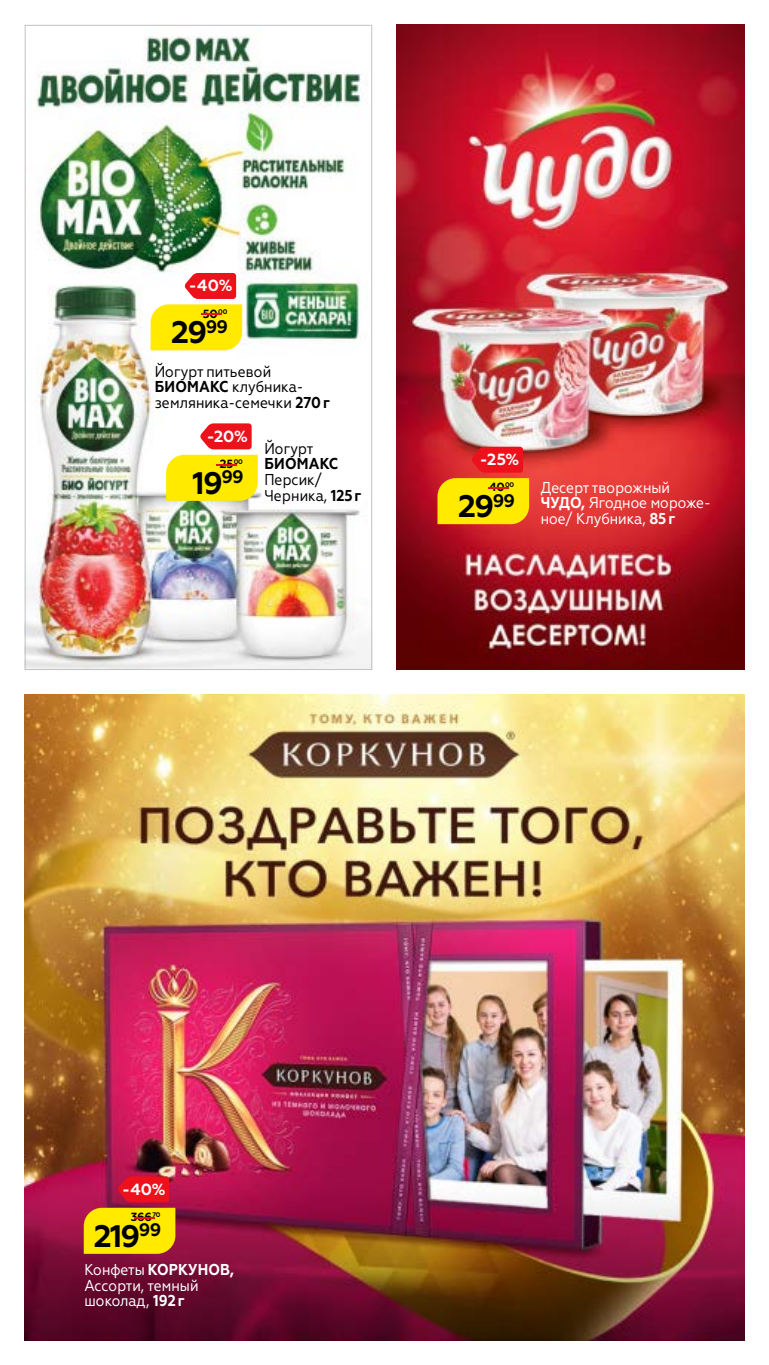
<style>
.page{position:relative;width:769px;height:1365px;background:#fff}
.page>*{position:absolute;margin:0;border:0;box-sizing:border-box;transform-origin:0 0}
.t1{font:700 31.15px "Geometria";letter-spacing:-.055em;color:#000}
.t2{font:700 16.1px "Geometria";color:#fff}
.t3{font:15.75px/15.8px "Geometria Narrow";color:#fff}
.t4{font:15.75px/15.8px "Geometria Narrow";color:#000}
.t5{font:700 11.9px "Geometria";letter-spacing:-.03em;color:#000}
.t6{font:700 11.9px "Geometria";color:#ed111c;scale:5.5 1}
.t7{font:700 6.65px "Geometria";color:#000}
.s1{font-weight:700}
</style>
<div class="page">
<img style="left:27px;top:36px;width:343px;height:632px">
<svg style="left:166px;top:455px;width:92px;height:46px;background:#fee909"></svg>
<svg style="left:200px;top:423px;width:52px;height:26px"></svg>
<svg style="left:151px;top:273px;width:91px;height:77px"></svg>
<img style="left:25px;top:694px;width:719px;height:645px">
<svg style="left:84px;top:1176px;width:91px;height:77px;background:#e48d19"></svg>
<img style="left:397px;top:25px;width:347px;height:645px">
<div style="left:437px;top:478px;width:92px;height:46px;background:#ffea00"></div>
<svg style="left:471px;top:446px;width:52px;height:26px"></svg>
<p class="t2" style="left:189px;top:276px;width:45px">-40%</p>
<p class="t1" style="left:171px;top:314px;width:58px">29<sup>99</sup></p>
<p class="t5" style="left:203px;top:306px;width:26px">50<sup>00</sup></p>
<p class="t6" style="left:195px;top:306px;width:7px">-</p>
<p class="t4" style="left:155px;top:363px;width:177px">Йогурт питьевой<br><span class="s1">БИОМАКС</span> клубника&shy;земляника-семечки <span class="s1">270 г</span></p>
<p class="t4" style="left:264px;top:440px;width:99px">Йогурт<br><span class="s1">БИОМАКС<br></span>Персик/<br>Черника, <span class="s1">125 г</span></p>
<p class="t2" style="left:207px;top:426px;width:43px">-20%</p>
<p class="t1" style="left:192px;top:464px;width:53px">19<sup>99</sup></p>
<p class="t7" style="left:234px;top:458px;width:11px">00</p>
<p class="t5" style="left:220px;top:456px;width:15px">25</p>
<p class="t6" style="left:210px;top:456px;width:7px">-</p>
<p class="t2" style="left:480px;top:449px;width:41px">-25%</p>
<p class="t1" style="left:458px;top:487px;width:58px">29<sup>99</sup></p>
<p class="t5" style="left:489px;top:480px;width:27px">40<sup>00</sup></p>
<p class="t6" style="left:482px;top:480px;width:7px">-</p>
<p class="t3" style="left:541px;top:479px;width:172px">Десерт творожный<br><span class="s1">ЧУДО,</span> Ягодное мороже&shy;ное/ Клубника, <span class="s1">85 г</span></p>
<p class="t2" style="left:122px;top:1179px;width:45px">-40%</p>
<p class="t1" style="left:94px;top:1217px;width:69px">219<sup>99</sup></p>
<p class="t7" style="left:152px;top:1210px;width:10px">70</p>
<p class="t5" style="left:131px;top:1209px;width:23px">366</p>
<p class="t6" style="left:128px;top:1209px;width:7px">-</p>
<p class="t3" style="left:84px;top:1261px;width:151px">Конфеты <span class="s1">КОРКУНОВ,<br></span>Ассорти, темный шоколад, <span class="s1">192г</span></p>
</div>
